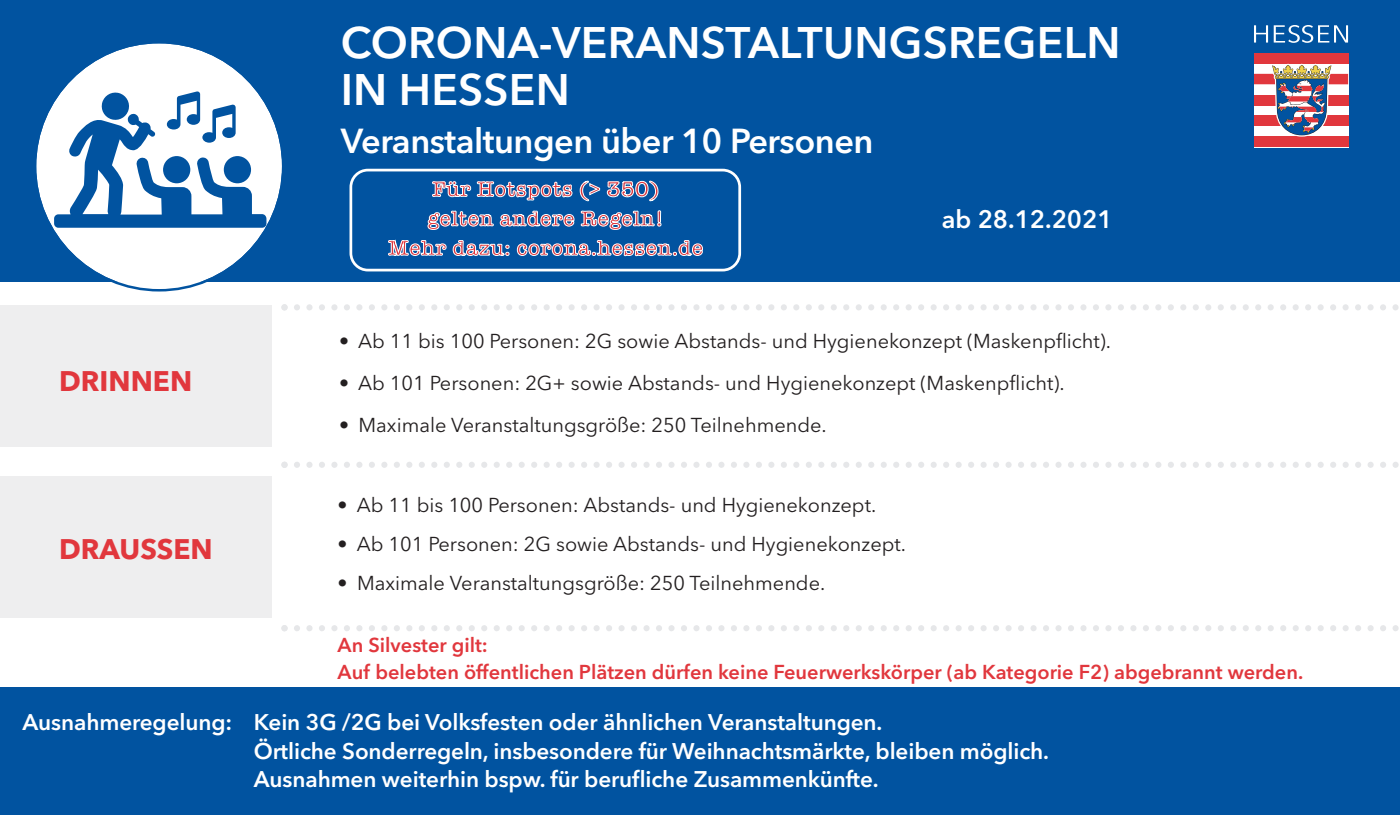
<style>
.page{position:relative;width:1400px;height:815px;background:#fff}
.page>*{position:absolute;margin:0;border:0;box-sizing:border-box;transform-origin:0 0}
.t1{font:600 43.75px "Avenir Next LT Pro";letter-spacing:.005em;color:#fff}
.t2{font:600 34.38px "Avenir Next LT Pro";letter-spacing:-.015em;color:#fff}
.t3{font:700 28.12px "Avenir Next LT Pro";color:#e1373d}
.t4{font:600 25px "Avenir Next LT Pro";color:#fff}
.t5{font:600 22.5px/28.2px "Avenir Next LT Pro";letter-spacing:-.005em;color:#fff}
.t6{font:600 21.75px/29.4px "American Typewriter";letter-spacing:.02em;color:#e1373d;text-align:center}
.t7{font:20px "Avenir Next LT Pro";color:#231f20}
.t8{font:600 20px "Avenir Next LT Pro";color:#e1373d}
</style>
<div class="page">
<div style="left:0;top:0;width:1400px;height:282px;background:#0153a0"></div>
<svg style="left:36px;top:43px;width:246px;height:249px"></svg>
<svg style="left:54px;top:91px;width:212px;height:137px"></svg>
<div style="left:349px;top:169px;width:392px;height:102px;border:3px solid #fff;border-radius:17px"></div>
<svg style="left:388px;top:168px;width:315px;height:104px"></svg>
<div style="left:0;top:687px;width:1400px;height:128px;background:#0153a0"></div>
<div style="left:0;top:305px;width:272px;height:142px;background:#eeeeef"></div>
<div style="left:0;top:476px;width:272px;height:142px;background:#eeeeef"></div>
<svg style="left:281px;top:625px;width:1118px;height:6px"></svg>
<svg style="left:281px;top:304px;width:1118px;height:6px"></svg>
<svg style="left:281px;top:462px;width:1118px;height:6px"></svg>
<svg style="left:1254px;top:63px;width:94px;height:74px"></svg>
<div style="left:1254px;top:53px;width:94px;height:10px;background:#e1373d"></div>
<div style="left:1254px;top:74px;width:94px;height:10px;background:#e1373d"></div>
<div style="left:1254px;top:95px;width:94px;height:11px;background:#e1373d"></div>
<div style="left:1254px;top:116px;width:94px;height:10px;background:#e1373d"></div>
<div style="left:1254px;top:137px;width:94px;height:10px;background:#e1373d"></div>
<svg style="left:1270px;top:64px;width:62px;height:73px"></svg>
<svg style="left:1254px;top:25px;width:94px;height:18px"></svg>
<p class="t1" style="left:341px;top:25px;width:781px">CORONA-VERANSTALTUNGSREGELN</p>
<p class="t1" style="left:341px;top:72px;width:231px">IN HESSEN</p>
<p class="t2" style="left:341px;top:127px;width:534px">Veranstaltungen über 10 Personen</p>
<p class="t3" style="left:59px;top:365px;width:135px">DRINNEN</p>
<p class="t3" style="left:59px;top:533px;width:155px">DRAUSSEN</p>
<p class="t6" style="left:388px;top:175px;width:316px">Für Hotspots (&gt; 350)<br>gelten andere Regeln!<br>Mehr dazu: corona.hessen.de</p>
<p class="t4" style="left:942px;top:209px;width:172px">ab 28.12.2021</p>
<p class="t7" style="left:339px;top:333px;width:773px">• Ab 11 bis 100 Personen: 2G sowie Abstands- und Hygienekonzept (Maskenpflicht).</p>
<p class="t7" style="left:339px;top:375px;width:727px">• Ab 101 Personen: 2G+ sowie Abstands- und Hygienekonzept (Maskenpflicht).</p>
<p class="t7" style="left:339px;top:417px;width:489px">• Maximale Veranstaltungsgröße: 250 Teilnehmende.</p>
<p class="t7" style="left:338px;top:497px;width:540px">• Ab 11 bis 100 Personen: Abstands- und Hygienekonzept.</p>
<p class="t7" style="left:338px;top:536px;width:570px">• Ab 101 Personen: 2G sowie Abstands- und Hygienekonzept.</p>
<p class="t7" style="left:338px;top:574px;width:489px">• Maximale Veranstaltungsgröße: 250 Teilnehmende.</p>
<p class="t8" style="left:338px;top:637px;width:152px">An Silvester gilt:</p>
<p class="t8" style="left:338px;top:664px;width:967px">Auf belebten öffentlichen Plätzen dürfen keine Feuerwerkskörper (ab Kategorie F2) abgebrannt werden.</p>
<p class="t5" style="left:254px;top:710px;width:797px;text-indent:-231px">Ausnahmeregelung: Kein 3G /2G bei Volksfesten oder ähnlichen Veranstaltungen.<br>Örtliche Sonderregeln, insbesondere für Weihnachtsmärkte, bleiben möglich.<br>Ausnahmen weiterhin bspw. für berufliche Zusammenkünfte.</p>
</div>
